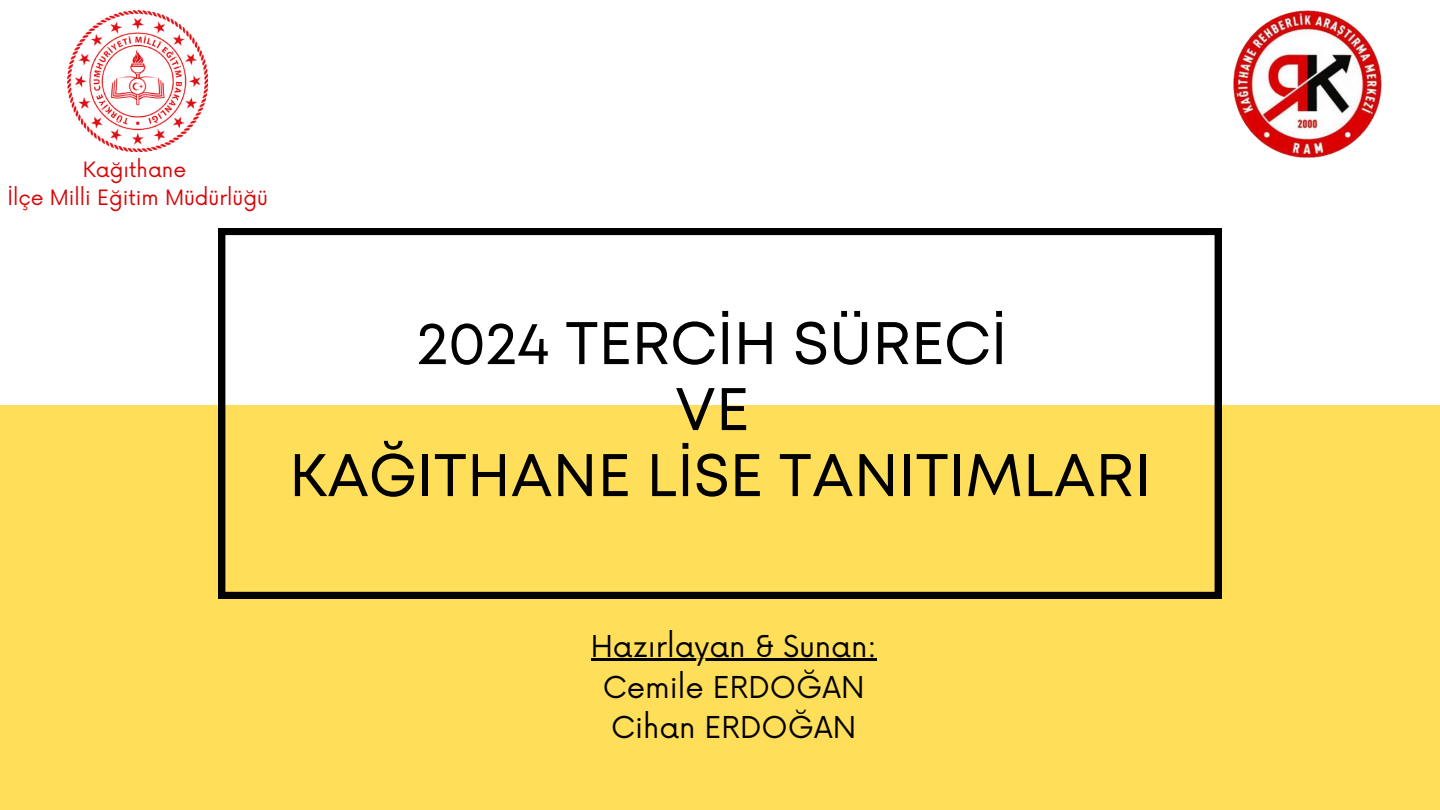
<style>
.page{position:relative;width:1440px;height:810px;background:#ffde59}
.page>*{position:absolute;margin:0;border:0;box-sizing:border-box;transform-origin:0 0}
.t1{font:60px/66px "Mont";color:#000;text-align:center}
.t2{font:29.4px/40.5px "Now";color:#000;text-align:center}
.t3{font:20.6px/28.4px "Now";color:#d60506;text-align:center}
</style>
<div class="page">
<div style="left:0;top:0;width:1440px;height:405px;background:#fff"></div>
<svg style="left:219px;top:228px;width:1002px;height:371px"></svg>
<img style="left:67px;top:11px;width:141px;height:140px">
<img style="left:1234px;top:10px;width:148px;height:148px">
<hr style="left:591px;top:659px;width:286px;height:2px;background:#000">
<p class="t3" style="left:7px;top:156px;width:262px">Kağıthane<br>İlçe Milli Eğitim Müdürlüğü</p>
<p class="t1" style="left:289px;top:315px;width:863px">2024 TERCİH SÜRECİ<br>VE<br>KAĞITHANE LİSE TANITIMLARI</p>
<p class="t2" style="left:591px;top:628px;width:287px">Hazırlayan &amp; Sunan:<br>Cemi le ERDOĞAN<br>Ci han ERDOĞAN</p>
</div>
